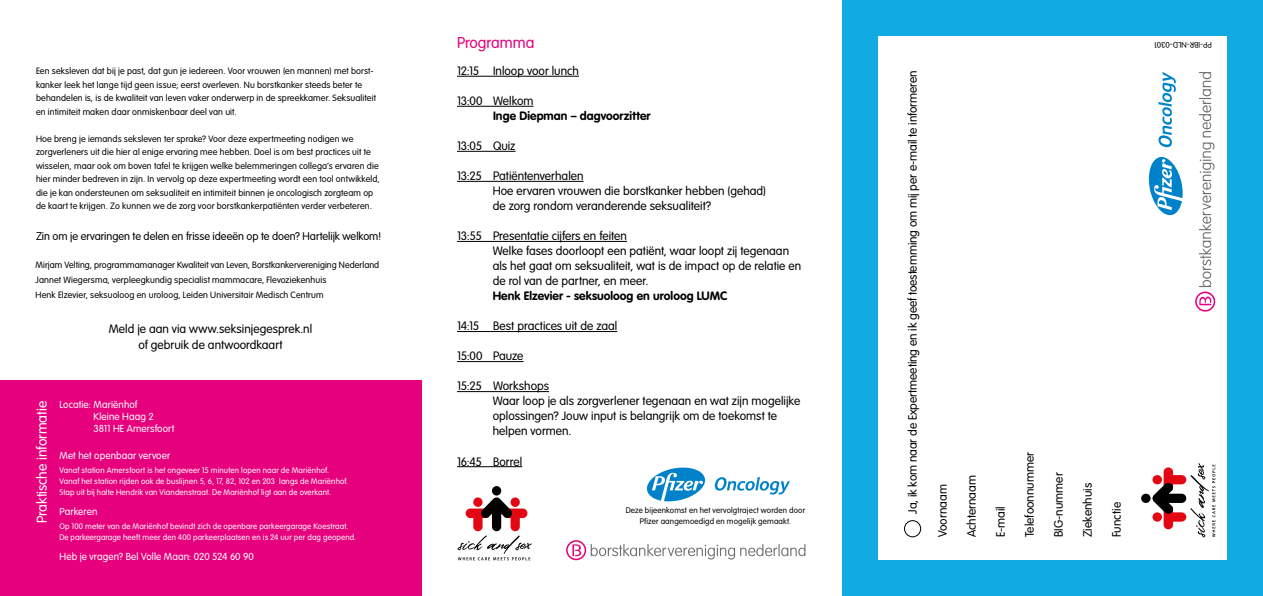
<style>
.page{position:relative;width:1263px;height:596px;background:#fff}
.page>*{position:absolute;margin:0;border:0;box-sizing:border-box;transform-origin:0 0}
.t1{font:300 15.5px "VAG Rounded Std";color:#e6007d}
.t2{font:300 14px "VAG Rounded Std";color:#fff}
.t3{font:300 12px/15px "VAG Rounded Std";letter-spacing:.005em;color:#000}
.t4{font:700 12px "VAG Rounded";letter-spacing:.005em;color:#000}
.t5{font:300 11px "VAG Rounded Std";color:#000}
.t6{font:300 10px/12px "VAG Rounded Std";letter-spacing:.01em;color:#fff}
.t7{font:300 9px/13.5px "VAG Rounded Std";letter-spacing:.015em;color:#000}
.t8{font:300 8px/11px "VAG Rounded Std";letter-spacing:.02em;color:#fff}
.t9{font:300 8px/11px "VAG Rounded Std";letter-spacing:.02em;color:#000;text-align:center}
</style>
<div class="page">
<hr style="left:457px;top:76px;width:122px;height:1px;background:#000">
<hr style="left:457px;top:106px;width:76px;height:1px;background:#000">
<hr style="left:457px;top:151px;width:58px;height:1px;background:#000">
<hr style="left:457px;top:181px;width:127px;height:1px;background:#000">
<hr style="left:457px;top:241px;width:170px;height:1px;background:#000">
<hr style="left:457px;top:331px;width:160px;height:1px;background:#000">
<hr style="left:457px;top:361px;width:66px;height:1px;background:#000">
<hr style="left:457px;top:391px;width:92px;height:1px;background:#000">
<hr style="left:457px;top:466px;width:65px;height:1px;background:#000">
<div style="left:0;top:380px;width:421px;height:215px;background:#e6007d"></div>
<div style="left:842px;top:0;width:421px;height:595px;background:#11aae3"></div>
<div style="left:878px;top:36px;width:349px;height:523px;background:#fff"></div>
<div style="left:904px;top:520px;width:17px;height:17px;border:1px solid #000;border-radius:50%"></div>
<div style="left:1141px;top:493px;width:9px;height:9px;background:#000;border-radius:50%"></div>
<svg style="left:1152px;top:463px;width:63px;height:74px"></svg>
<svg style="left:1149px;top:157px;width:34px;height:58px"></svg>
<svg style="left:1158px;top:72px;width:18px;height:75px"></svg>
<svg style="left:1195px;top:72px;width:20px;height:239px"></svg>
<svg style="left:492px;top:485px;width:9px;height:10px"></svg>
<svg style="left:457px;top:497px;width:75px;height:63px"></svg>
<svg style="left:647px;top:467px;width:58px;height:34px"></svg>
<svg style="left:715px;top:477px;width:75px;height:17px"></svg>
<svg style="left:566px;top:540px;width:239px;height:20px"></svg>
<p class="t7" style="left:36px;top:64px;width:342px">Een seksleven dat bij je past, dat gun je iedereen. Voor vrouwen (en mannen) met borst&shy;kanker leek het lange tijd geen issue; eerst overleven. Nu borstkanker steeds beter te behandelen is, is de kwaliteit van leven vaker onderwerp in de spreekkamer. Seksualiteit en intimiteit maken daar onmiskenbaar deel van uit.</p>
<p class="t7" style="left:36px;top:132px;width:345px">Hoe breng je iemands seksleven ter sprake? Voor deze expertmeeting nodigen we zorgverleners uit die hier al enige ervaring mee hebben. Doel is om best practices uit te wisselen, maar ook om boven tafel te krijgen welke belemmeringen collega’s ervaren die hier minder bedreven in zijn. In vervolg op deze expertmeeting wordt een tool ontwikkeld, die je kan ondersteunen om seksualiteit en intimiteit binnen je oncologisch zorgteam op de kaart te krijgen. Zo kunnen we de zorg voor borstkankerpatiënten verder verbeteren.</p>
<p class="t5" style="left:36px;top:229px;width:347px">Zin om je ervaringen te delen en frisse ideeën op te doen? Hartelijk welkom!</p>
<p class="t7" style="left:36px;top:257px;width:345px;line-height:15px">Mirjam Velting, programmamanager Kwaliteit van Leven, Borstkankervereniging Nederland<br>Jannet Wiegersma, verpleegkundig specialist mammacare, Flevoziekenhuis<br>Henk Elzevier, seksuoloog en uroloog, Leiden Universitair Medisch Centrum</p>
<h3 class="t3" style="left:109px;top:321px;width:205px;line-height:16px;text-align:center">Meld je aan via www.seksinjegesprek.nl of gebruik de antwoordkaart</h3>
<h2 class="t2" style="left:34px;top:523px;width:124px;rotate:-90deg">Praktische informatie</h2>
<p class="t6" style="left:94px;top:398px;width:82px;text-indent:-34px">Locatie: Mariënhof<br>Kleine Haag 2<br>3811 HE Amersfoort</p>
<p class="t6" style="left:60px;top:449px;width:112px">Met het openbaar vervoer</p>
<p class="t8" style="left:60px;top:464px;width:290px">Vanaf station Amersfoort is het ongeveer 15 minuten lopen naar de Mariënhof.<br>Vanaf het station rijden ook de buslijnen 5, 6, 17, 82, 102 en 203 langs de Mariënhof.<br>Stap uit bij halte Hendrik van Viandenstraat. De Mariënhof ligt aan de overkant.</p>
<p class="t6" style="left:60px;top:505px;width:39px">Parkeren</p>
<p class="t8" style="left:60px;top:520px;width:298px">Op 100 meter van de Mariënhof bevindt zich de openbare parkeergarage Koestraat.<br>De parkeergarage heeft meer den 400 parkeerplaatsen en is 24 uur per dag geopend.</p>
<p class="t6" style="left:60px;top:550px;width:196px">Heb je vragen? Bel Volle Maan: 020 524 60 90</p>
<h1 class="t1" style="left:457px;top:34px;width:79px">Programma</h1>
<h3 class="t3" style="left:457px;top:64px;width:123px">12:15 Inloop voor lunch</h3>
<h3 class="t3" style="left:457px;top:94px;width:78px">13:00 Welkom</h3>
<h3 class="t4" style="left:493px;top:109px;width:159px">Inge Diepman – dagvoorzitter</h3>
<h3 class="t3" style="left:457px;top:139px;width:60px">13:05 Quiz</h3>
<h3 class="t3" style="left:493px;top:169px;width:275px;text-indent:-36px">13:25 Patiëntenverhalen<br>Hoe ervaren vrouwen die borstkanker hebben (gehad) de zorg rondom veranderende seksualiteit?</h3>
<h3 class="t3" style="left:493px;top:229px;width:310px;text-indent:-36px">13:55 Presentatie cijfers en feiten<br>Welke fases doorloopt een patiënt, waar loopt zij tegenaan als het gaat om seksualiteit, wat is de impact op de relatie en de rol van de partner, en meer.</h3>
<h3 class="t4" style="left:493px;top:289px;width:236px">Henk Elzevier - seksuoloog en uroloog LUMC</h3>
<h3 class="t3" style="left:457px;top:319px;width:162px">14:15 Best practices uit de zaal</h3>
<h3 class="t3" style="left:457px;top:349px;width:68px">15:00 Pauze</h3>
<h3 class="t3" style="left:493px;top:379px;width:309px;text-indent:-36px">15:25 Workshops<br>Waar loop je als zorgverlener tegenaan en wat zijn mogelijke oplossingen? Jouw input is belangrijk om de toekomst te helpen vormen.</h3>
<h3 class="t3" style="left:457px;top:454px;width:67px">16:45 Borrel</h3>
<p class="t9" style="left:626px;top:504px;width:181px">Deze bijeenkomst en het vervolgtraject worden door<br>Pfizer aangemoedigd en mogelijk gemaakt.</p>
<h3 class="t3" style="left:905px;top:513px;width:444px;rotate:-90deg">Ja, ik kom naar de Expertmeeting en ik geef toestemming om mij per e-mail te informeren</h3>
<h3 class="t3" style="left:935px;top:537px;width:54px;rotate:-90deg">Voornaam</h3>
<h3 class="t3" style="left:964px;top:537px;width:63px;rotate:-90deg">Achternaam</h3>
<h3 class="t3" style="left:993px;top:537px;width:33px;rotate:-90deg">E-mail</h3>
<h3 class="t3" style="left:1022px;top:537px;width:87px;rotate:-90deg">Telefoonnummer</h3>
<h3 class="t3" style="left:1051px;top:537px;width:66px;rotate:-90deg">BIG-nummer</h3>
<h3 class="t3" style="left:1080px;top:537px;width:56px;rotate:-90deg">Ziekenhuis</h3>
<h3 class="t3" style="left:1110px;top:537px;width:37px;rotate:-90deg">Functie</h3>
<p class="t9" style="left:1212px;top:50px;width:59px;rotate:-180deg">PP-IBR-NLD-0301</p>
</div>
